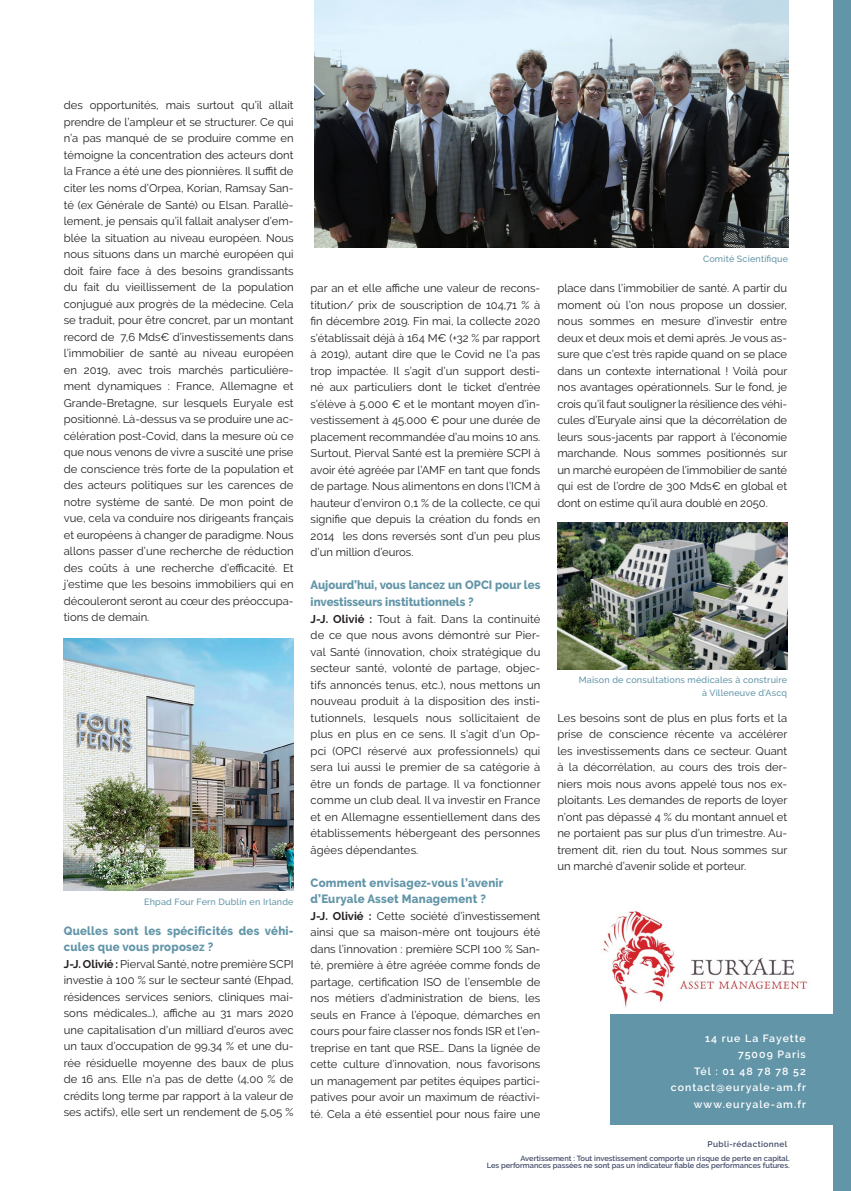
<style>
.page{position:relative;width:851px;height:1191px;background:#fff}
.page>*{position:absolute;margin:0;border:0;box-sizing:border-box;transform-origin:0 0}
.QUESTION{font:800 12px/16.5px "Raleway";letter-spacing:.015em;color:#6295a8;scale:.95 1}
.Réponses{font:11.25px/16.5px "Raleway";color:#231f20;text-align:justify}
.Réponses-2{font:600 10.5px/16.5px "Raleway";letter-spacing:.1em;color:#fff;text-align:right}
.t1{font:500 9px/13.5px "Raleway";letter-spacing:.02em;color:#6295a8;text-align:right}
.t2{font:600 8.25px "Raleway";letter-spacing:.05em;color:#414a67}
.t3{font:600 7.5px "Raleway";color:#414a67}
.s1{font-weight:700}
</style>
<div class="page">
<div style="left:833px;top:0;width:17px;height:1191px;background:#6295a8"></div>
<div style="left:610px;top:1014px;width:240px;height:111px;background:#6295a8"></div>
<img style="left:314px;top:0;width:474px;height:248px">
<img style="left:557px;top:522px;width:230px;height:148px">
<img style="left:64px;top:638px;width:229px;height:252px">
<img style="left:603px;top:911px;width:205px;height:97px">
<p class="Réponses" style="left:64px;top:97px;width:231px">des opportunités, mais surtout qu’il allait prendre de l’ampleur et se structurer. Ce qui n’a pas manqué de se produire comme en témoigne la concentration des acteurs dont la France a été une des pionnières. Il suffit de citer les noms d’Orpea, Korian, Ramsay San&shy;té (ex Générale de Santé) ou Elsan. Parallè&shy;lement, je pensais qu’il fallait analyser d’em&shy;blée la situation au niveau européen. Nous nous situons dans un marché européen qui doit faire face à des besoins grandissants du fait du vieillissement de la population conjugué aux progrès de la médecine. Cela se traduit, pour être concret, par un montant record de 7,6 Mds€ d’investissements dans l’immobilier de santé au niveau européen en 2019, avec trois marchés particulière&shy;ment dynamiques : France, Allemagne et Grande-Bretagne, sur lesquels Euryale est positionné. Là-dessus va se produire une ac&shy;célération post-Covid, dans la mesure où ce que nous venons de vivre a suscité une prise de conscience très forte de la population et des acteurs politiques sur les carences de notre système de santé. De mon point de vue, cela va conduire nos dirigeants français et européens à changer de paradigme. Nous allons passer d’une recherche de réduction des coûts à une recherche d’efficacité. Et j’estime que les besoins immobiliers qui en découleront seront au cœur des préoccupa&shy;tions de demain.</p>
<p class="t1" style="left:144px;top:895px;width:151px">Ehpad Four Fern Dublin en Irlande</p>
<p class="QUESTION" style="left:64px;top:922px;width:243px">Quelles sont les spécificités des véhi&shy;cules que vous proposez ?</p>
<p class="Réponses" style="left:64px;top:955px;width:231px"><span class="s1">J-J. Olivié :</span> Pierval Santé, notre première SCPI investie à 100 % sur le secteur santé (Ehpad, résidences services seniors, cliniques mai&shy;sons médicales…), affiche au 31 mars 2020 une capitalisation d’un milliard d’euros avec un taux d’occupation de 99,34 % et une du&shy;rée résiduelle moyenne des baux de plus de 16 ans. Elle n’a pas de dette (4,00 % de crédits long terme par rapport à la valeur de ses actifs), elle sert un rendement de 5,05 %</p>
<p class="Réponses" style="left:310px;top:280px;width:231px">par an et elle affiche une valeur de recons&shy;titution/ prix de souscription de 104,71 % à fin décembre 2019. Fin mai, la collecte 2020 s’établissait déjà à 164 M€ (+32 % par rapport à 2019), autant dire que le Covid ne l’a pas trop impactée. Il s’agit d’un support desti&shy;né aux particuliers dont le ticket d’entrée s’élève à 5.000 € et le montant moyen d’in&shy;vestissement à 45.000 € pour une durée de placement recommandée d’au moins 10 ans.<br>Surtout, Pierval Santé est la première SCPI à avoir été agréée par l’AMF en tant que fonds de partage. Nous alimentons en dons l’ICM à hauteur d’environ 0,1 % de la collecte, ce qui signifie que depuis la création du fonds en 2014 les dons reversés sont d’un peu plus d’un million d’euros.</p>
<p class="QUESTION" style="left:310px;top:577px;width:243px">Aujourd’hui, vous lancez un OPCI pour les investisseurs institutionnels ?</p>
<p class="Réponses" style="left:310px;top:610px;width:231px"><span class="s1">J-J. Olivié :</span> Tout à fait. Dans la continuité de ce que nous avons démontré sur Pier&shy;val Santé (innovation, choix stratégique du secteur santé, volonté de partage, objec&shy;tifs annoncés tenus, etc.), nous mettons un nouveau produit à la disposition des insti&shy;tutionnels, lesquels nous sollicitaient de plus en plus en ce sens. Il s’agit d’un Op&shy;pci (OPCI réservé aux professionnels) qui sera lui aussi le premier de sa catégorie à être un fonds de partage. Il va fonctionner comme un club deal. Il va investir en France et en Allemagne essentiellement dans des établissements hébergeant des personnes âgées dépendantes.</p>
<p class="QUESTION" style="left:310px;top:874px;width:204px">Comment envisagez-vous l’avenir</p>
<p class="QUESTION" style="left:310px;top:890px;width:186px">d’Euryale Asset Management ?</p>
<p class="Réponses" style="left:310px;top:907px;width:231px"><span class="s1">J-J. Olivié :</span> Cette société d’investissement ainsi que sa maison-mère ont toujours été dans l’innovation : première SCPI 100 % San&shy;té, première à être agréée comme fonds de partage, certification ISO de l’ensemble de nos métiers d’administration de biens, les seuls en France à l’époque, démarches en cours pour faire classer nos fonds ISR et l’en&shy;treprise en tant que RSE… Dans la lignée de cette culture d’innovation, nous favorisons un management par petites équipes partici&shy;patives pour avoir un maximum de réactivi&shy;té. Cela a été essentiel pour nous faire une</p>
<p class="t1" style="left:703px;top:252px;width:87px">Comité Scientifique</p>
<p class="Réponses" style="left:557px;top:280px;width:231px">place dans l’immobilier de santé. A partir du moment où l’on nous propose un dossier, nous sommes en mesure d’investir entre deux et deux mois et demi après. Je vous as&shy;sure que c’est très rapide quand on se place dans un contexte international ! Voilà pour nos avantages opérationnels. Sur le fond, je crois qu’il faut souligner la résilience des véhi&shy;cules d’Euryale ainsi que la décorrélation de leurs sous-jacents par rapport à l’économie marchande. Nous sommes positionnés sur un marché européen de l’immobilier de santé qui est de l’ordre de 300 Mds€ en global et dont on estime qu’il aura doublé en 2050.</p>
<p class="t1" style="left:578px;top:672px;width:210px">Maison de consultations médicales à construire à Villeneuve d’Ascq</p>
<p class="Réponses" style="left:557px;top:709px;width:231px">Les besoins sont de plus en plus forts et la prise de conscience récente va accélérer les investissements dans ce secteur. Quant à la décorrélation, au cours des trois der&shy;niers mois nous avons appelé tous nos ex&shy;ploitants. Les demandes de reports de loyer n’ont pas dépassé 4 % du montant annuel et ne portaient pas sur plus d’un trimestre. Au&shy;trement dit, rien du tout. Nous sommes sur un marché d’avenir solide et porteur.</p>
<p class="Réponses-2" style="left:705px;top:1029px;width:102px">14 rue La Fayette<br>75009 Paris</p>
<p class="Réponses-2" style="left:694px;top:1062px;width:113px">Tél : 01 48 78 78 52</p>
<p class="Réponses-2" style="left:670px;top:1079px;width:137px">contact@euryale-am.fr</p>
<p class="Réponses-2" style="left:693px;top:1095px;width:114px">www.euryale-am.fr</p>
<p class="t2" style="left:707px;top:1139px;width:81px">Publi-rédactionnel</p>
<p class="t3" style="left:520px;top:1153px;width:271px">Avertissement : Tout investissement comporte un risque de perte en capital.</p>
<p class="t3" style="left:487px;top:1161px;width:304px">Les performances passées ne sont pas un indicateur fiable des performances futures.</p>
</div>
